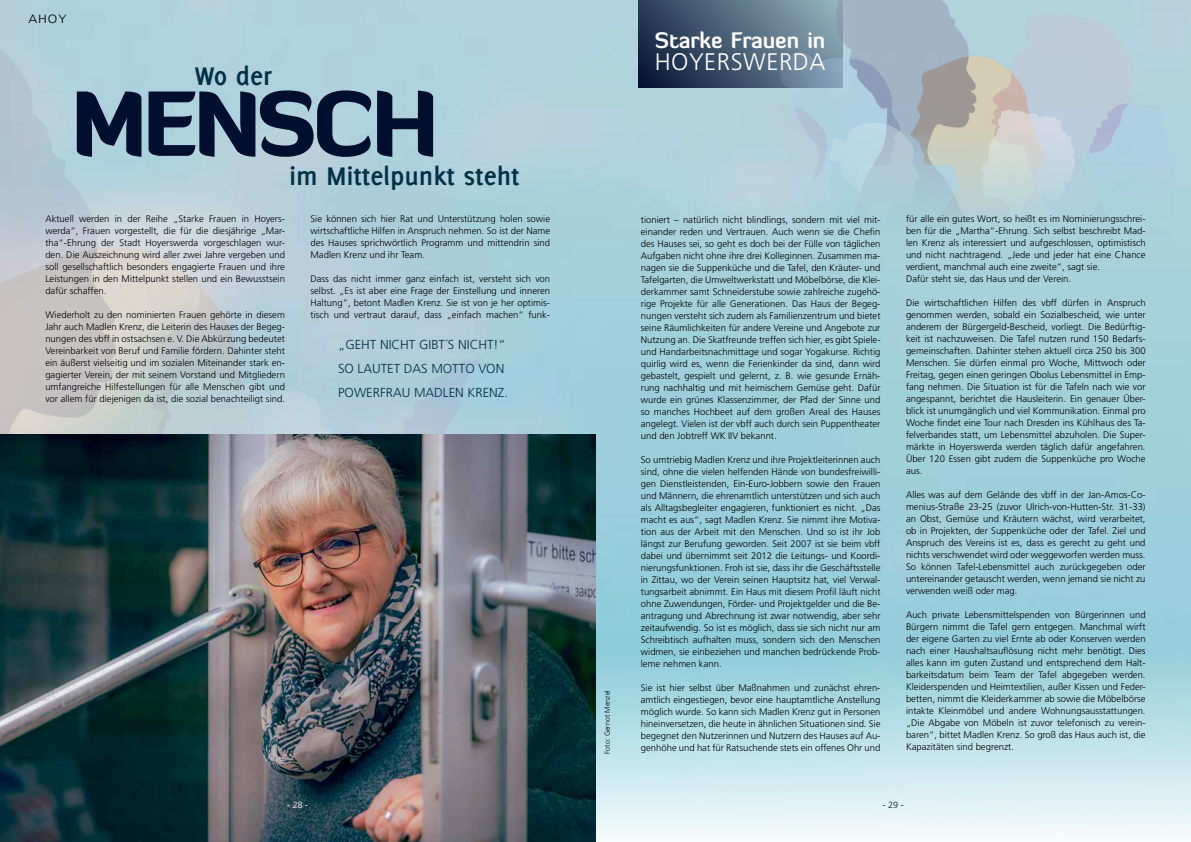
<style>
.page{position:relative;width:1191px;height:842px;background:#fff}
.page>*{position:absolute;margin:0;border:0;box-sizing:border-box;transform-origin:0 0}
.t1{font:900 88.5px "Diavlo";letter-spacing:-.05em;color:#000f2e}
.t2{font:700 27.9px "Delicious";color:#003146}
.t3{font:300 23.9px "Frutiger LT";letter-spacing:.025em;color:#fff}
.t4{font:700 21.9px "Diavlo";color:#fff}
.t5{font:300 13px/24px "Frutiger LT";color:#003146}
.t6{font:300 12px "Frutiger LT";color:#000;scale:1.1 1}
.t7{font:300 9.5px/12px "Frutiger LT";color:#000;text-align:justify}
.t8{font:300 9px "Frutiger LT";color:#000}
.t9{font:300 9px "Frutiger LT";color:#fff}
.t10{font:300 7.2px "Frutiger LT";color:#000}
</style>
<div class="page">
<img style="left:0;top:0;width:1191px;height:842px">
<svg style="left:638px;top:0;width:95px;height:87px;background:#2f435c"></svg>
<img style="left:733px;top:0;width:443px;height:235px">
<img style="left:0;top:14px;width:595px;height:421px">
<img style="left:0;top:435px;width:595px;height:407px">
<p class="t6" style="left:28px;top:12px;width:36px">AHOY</p>
<h2 class="t2" style="left:195px;top:60px;width:79px">Wo der</h2>
<h1 class="t1" style="left:71px;top:66px;width:369px">MENSCH</h1>
<h2 class="t2" style="left:289px;top:160px;width:232px">im Mittelpunkt steht</h2>
<p class="t7" style="left:45px;top:213px;width:241px">Aktuell werden in der Reihe „Starke Frauen in Hoyers&shy;werda“, Frauen vorgestellt, die für die diesjährige „Mar&shy;tha“-Ehrung der Stadt Hoyerswerda vorgeschlagen wur&shy;den. Die Auszeichnung wird aller zwei Jahre vergeben und soll gesellschaftlich besonders engagierte Frauen und ihre Leistungen in den Mittelpunkt stellen und ein Bewusstsein dafür schaffen.</p>
<p class="t7" style="left:45px;top:309px;width:241px">Wiederholt zu den nominierten Frauen gehörte in diesem Jahr auch Madlen Krenz, die Leiterin des Hauses der Begeg&shy;nungen des vbff in ostsachsen e. V. Die Abkürzung bedeutet Vereinbarkeit von Beruf und Familie fördern. Dahinter steht ein äußerst vielseitig und im sozialen Miteinander stark en&shy;gagierter Verein, der mit seinem Vorstand und Mitgliedern umfangreiche Hilfestellungen für alle Menschen gibt und vor allem für diejenigen da ist, die sozial benachteiligt sind.</p>
<p class="t7" style="left:310px;top:213px;width:241px">Sie können sich hier Rat und Unterstützung holen sowie wirtschaftliche Hilfen in Anspruch nehmen. So ist der Name des Hauses sprichwörtlich Programm und mittendrin sind Madlen Krenz und ihr Team.</p>
<p class="t7" style="left:310px;top:273px;width:241px">Dass das nicht immer ganz einfach ist, versteht sich von selbst. „Es ist aber eine Frage der Einstellung und inneren Haltung“, betont Madlen Krenz. Sie ist von je her optimis&shy;tisch und vertraut darauf, dass „einfach machen“ funk-</p>
<h3 class="t5" style="left:338px;top:333px;width:171px">„GEHT NICHT GIBT´S NICHT!“<br>SO LAUTET DAS MOTTO VON<br>POWERFRAU MADLEN KRENZ.</h3>
<p class="t9" style="left:287px;top:799px;width:23px">- 28 -</p>
<h3 class="t4" style="left:654px;top:26px;width:172px">Starke Frauen in</h3>
<h3 class="t3" style="left:654px;top:48px;width:172px">HOYERSWERDA</h3>
<p class="t10" style="left:603px;top:754px;width:65px;rotate:-90deg">Foto: Gernot Menzel</p>
<p class="t7" style="left:641px;top:213px;width:241px">tioniert – natürlich nicht blindlings, sondern mit viel mit&shy;einander reden und Vertrauen. Auch wenn sie die Chefin des Hauses sei, so geht es doch bei der Fülle von täglichen Aufgaben nicht ohne ihre drei Kolleginnen. Zusammen ma&shy;nagen sie die Suppenküche und die Tafel, den Kräuter- und Tafelgarten, die Umweltwerkstatt und Möbelbörse, die Klei&shy;derkammer samt Schneiderstube sowie zahlreiche zugehö&shy;rige Projekte für alle Generationen. Das Haus der Begeg&shy;nungen versteht sich zudem als Familienzentrum und bietet seine Räumlichkeiten für andere Vereine und Angebote zur Nutzung an. Die Skatfreunde treffen sich hier, es gibt Spiele&shy;und Handarbeitsnachmittage und sogar Yogakurse. Richtig quirlig wird es, wenn die Ferienkinder da sind, dann wird gebastelt, gespielt und gelernt, z. B. wie gesunde Ernäh&shy;rung nachhaltig und mit heimischem Gemüse geht. Dafür wurde ein grünes Klassenzimmer, der Pfad der Sinne und so manches Hochbeet auf dem großen Areal des Hauses angelegt. Vielen ist der vbff auch durch sein Puppentheater und den Jobtreff WK IIV bekannt.</p>
<p class="t7" style="left:641px;top:453px;width:241px">So umtriebig Madlen Krenz und ihre Projektleiterinnen auch sind, ohne die vielen helfenden Hände von bundesfreiwilli&shy;gen Dienstleistenden, Ein-Euro-Jobbern sowie den Frauen und Männern, die ehrenamtlich unterstützen und sich auch als Alltagsbegleiter engagieren, funktioniert es nicht. „Das macht es aus“, sagt Madlen Krenz. Sie nimmt ihre Motiva&shy;tion aus der Arbeit mit den Menschen. Und so ist ihr Job längst zur Berufung geworden. Seit 2007 ist sie beim vbff dabei und übernimmt seit 2012 die Leitungs- und Koordi&shy;nierungsfunktionen. Froh ist sie, dass ihr die Geschäftsstelle in Zittau, wo der Verein seinen Hauptsitz hat, viel Verwal&shy;tungsarbeit abnimmt. Ein Haus mit diesem Profil läuft nicht ohne Zuwendungen, Förder- und Projektgelder und die Be&shy;antragung und Abrechnung ist zwar notwendig, aber sehr zeitaufwendig. So ist es möglich, dass sie sich nicht nur am Schreibtisch aufhalten muss, sondern sich den Menschen widmen, sie einbeziehen und manchen bedrückende Prob&shy;leme nehmen kann.</p>
<p class="t7" style="left:641px;top:681px;width:241px">Sie ist hier selbst über Maßnahmen und zunächst ehren&shy;amtlich eingestiegen, bevor eine hauptamtliche Anstellung möglich wurde. So kann sich Madlen Krenz gut in Personen hineinversetzen, die heute in ähnlichen Situationen sind. Sie begegnet den Nutzerinnen und Nutzern des Hauses auf Au&shy;genhöhe und hat für Ratsuchende stets ein offenes Ohr und</p>
<p class="t7" style="left:906px;top:213px;width:241px;text-align:left">für alle ein gutes Wort, so heißt es im Nominierungsschrei&shy;ben für die „Martha“-Ehrung. Sich selbst beschreibt Mad&shy;len Krenz als interessiert und aufgeschlossen, optimistisch und nicht nachtragend. „Jede und jeder hat eine Chance verdient, manchmal auch eine zweite“, sagt sie.<br>Dafür steht sie, das Haus und der Verein.</p>
<p class="t7" style="left:906px;top:297px;width:241px">Die wirtschaftlichen Hilfen des vbff dürfen in Anspruch genommen werden, sobald ein Sozialbescheid, wie unter anderem der Bürgergeld-Bescheid, vorliegt. Die Bedürftig&shy;keit ist nachzuweisen. Die Tafel nutzen rund 150 Bedarfs&shy;gemeinschaften. Dahinter stehen aktuell circa 250 bis 300<br>Menschen. Sie dürfen einmal pro Woche, Mittwoch oder Freitag, gegen einen geringen Obolus Lebensmittel in Emp&shy;fang nehmen. Die Situation ist für die Tafeln nach wie vor angespannt, berichtet die Hausleiterin. Ein genauer Über&shy;blick ist unumgänglich und viel Kommunikation. Einmal pro Woche findet eine Tour nach Dresden ins Kühlhaus des Ta&shy;felverbandes statt, um Lebensmittel abzuholen. Die Super&shy;märkte in Hoyerswerda werden täglich dafür angefahren.<br>Über 120 Essen gibt zudem die Suppenküche pro Woche aus.</p>
<p class="t7" style="left:906px;top:489px;width:241px">Alles was auf dem Gelände des vbff in der Jan-Amos-Co&shy;menius-Straße 23-25 (zuvor Ulrich-von-Hutten-Str. 31-33) an Obst, Gemüse und Kräutern wächst, wird verarbeitet, ob in Projekten, der Suppenküche oder der Tafel. Ziel und Anspruch des Vereins ist es, dass es gerecht zu geht und nichts verschwendet wird oder weggeworfen werden muss.<br>So können Tafel-Lebensmittel auch zurückgegeben oder untereinander getauscht werden, wenn jemand sie nicht zu verwenden weiß oder mag.</p>
<p class="t7" style="left:906px;top:609px;width:241px">Auch private Lebensmittelspenden von Bürgerinnen und Bürgern nimmt die Tafel gern entgegen. Manchmal wirft der eigene Garten zu viel Ernte ab oder Konserven werden nach einer Haushaltsauflösung nicht mehr benötigt. Dies alles kann im guten Zustand und entsprechend dem Halt&shy;barkeitsdatum beim Team der Tafel abgegeben werden.<br>Kleiderspenden und Heimtextilien, außer Kissen und Feder&shy;betten, nimmt die Kleiderkammer ab sowie die Möbelbörse intakte Kleinmöbel und andere Wohnungsausstattungen. „Die Abgabe von Möbeln ist zuvor telefonisch zu verein&shy;baren“, bittet Madlen Krenz. So groß das Haus auch ist, die Kapazitäten sind begrenzt.</p>
<p class="t8" style="left:882px;top:799px;width:23px">- 29 -</p>
</div>
